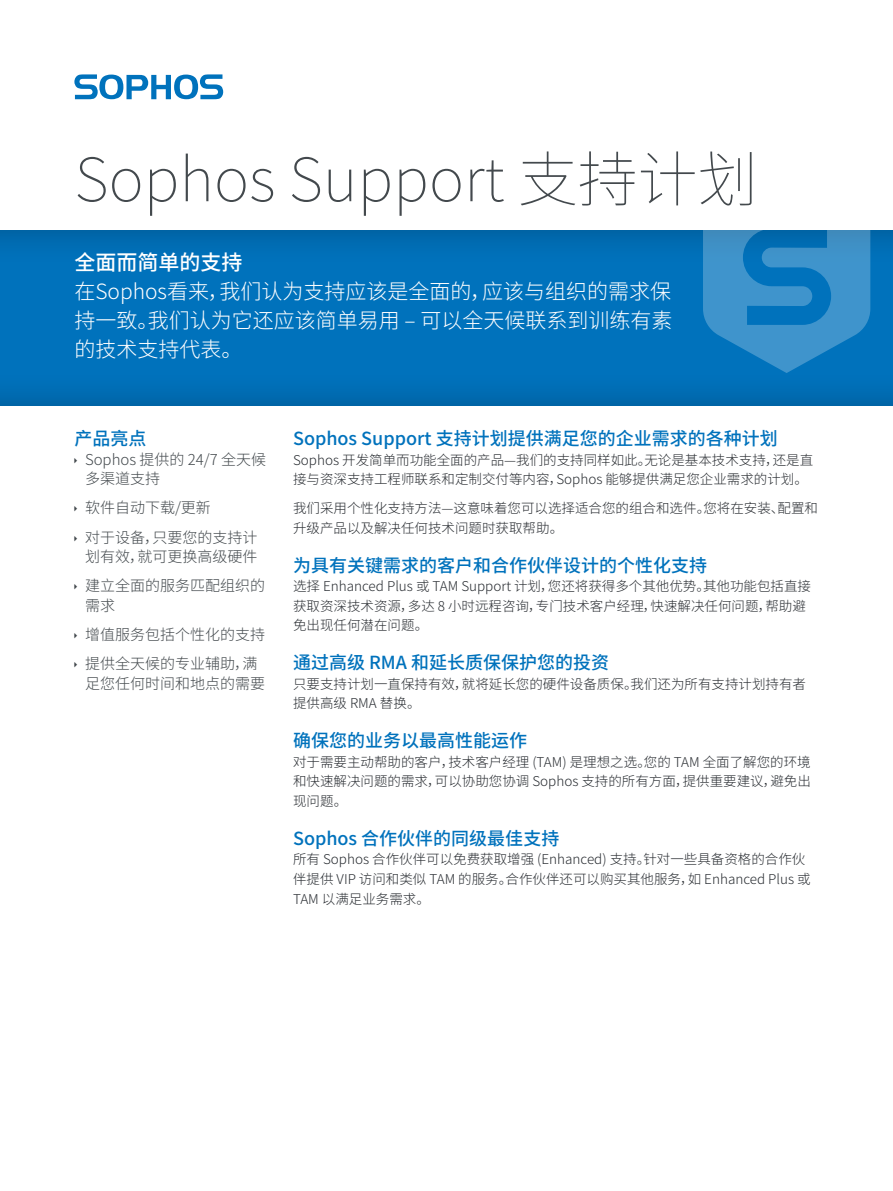
<style>
.page{position:relative;width:893px;height:1191px;background:#fff}
.page>*{position:absolute;margin:0;border:0;box-sizing:border-box;transform-origin:0 0}
.t1{font:100 60px "Noto Sans CJ Ksc";color:#43494d}
.Intro_copy{font:300 21px/29.2px "Noto Sans CJ Ksc";color:#fff;text-align:justify}
.Intro_subheading{font:500 21px "Noto Sans CJ Ksc";color:#fff}
.Subheading_1{font:500 18px "Noto Sans CJ Ksc";color:#0072bc}
.t2{font:300 15px/19.5px "Noto Sans CJ Ksc";color:#43494d}
.Body_Copy{font:300 13.5px/19.5px "Noto Sans CJ Ksc";color:#282c31}
</style>
<div class="page">
<div style="left:0;top:229px;width:893px;height:178px;background:#231f20;opacity:.3"></div>
<svg style="left:703px;top:229px;width:167px;height:144px;background:#2987c4"></svg>
<svg style="left:74px;top:74px;width:149px;height:25px"></svg>
<p class="t1" style="left:74px;top:145px;width:685px">Sophos Support 支持计划</p>
<p class="Intro_subheading" style="left:74px;top:250px;width:169px">全面而简单的支持</p>
<p class="Intro_copy" style="left:74px;top:277px;width:599px">在Sophos看来，我们认为支持应该是全面的，应该与组织的需求保持一致。我们认为它还应该简单易用 – 可以全天候联系到训练有素的技术支持代表。</p>
<p class="Subheading_1" style="left:74px;top:428px;width:73px">产品亮点</p>
<p class="t2" style="left:85px;top:449px;width:183px">Sophos 提供的 24/7 全天候多渠道支持</p>
<p class="t2" style="left:85px;top:498px;width:127px">软件自动下载/更新</p>
<p class="t2" style="left:85px;top:527px;width:174px">对于设备，只要您的支持计划有效，就可更换高级硬件</p>
<p class="t2" style="left:85px;top:576px;width:181px">建立全面的服务匹配组织的需求</p>
<p class="t2" style="left:85px;top:625px;width:181px">增值服务包括个性化的支持</p>
<p class="t2" style="left:85px;top:654px;width:181px">提供全天候的专业辅助，满足您任何时间和地点的需要</p>
<p class="Subheading_1" style="left:293px;top:428px;width:486px">Sophos Support 支持计划提供满足您的企业需求的各种计划</p>
<p class="Body_Copy" style="left:293px;top:450px;width:522px">Sophos 开发简单而功能全面的产品—我们的支持同样如此。无论是基本技术支持，还是直接与资深支持工程师联系和定制交付等内容，Sophos 能够提供满足您企业需求的计划。</p>
<p class="Body_Copy" style="left:293px;top:499px;width:526px">我们采用个性化支持方法—这意味着您可以选择适合您的组合和选件。您将在安装、配置和升级产品以及解决任何技术问题时获取帮助。</p>
<p class="Subheading_1" style="left:293px;top:555px;width:416px">为具有关键需求的客户和合作伙伴设计的个性化支持</p>
<p class="Body_Copy" style="left:293px;top:577px;width:519px">选择 Enhanced Plus 或 TAM Support 计划，您还将获得多个其他优势。其他功能包括直接获取资深技术资源，多达 8 小时远程咨询，专门技术客户经理，快速解决任何问题，帮助避免出现任何潜在问题。</p>
<p class="Subheading_1" style="left:293px;top:652px;width:318px">通过高级 RMA 和延长质保保护您的投资</p>
<p class="Body_Copy" style="left:293px;top:674px;width:515px">只要支持计划一直保持有效，就将延长您的硬件设备质保。我们还为所有支持计划持有者提供高级 RMA 替换。</p>
<p class="Subheading_1" style="left:293px;top:730px;width:236px">确保您的业务以最高性能运作</p>
<p class="Body_Copy" style="left:293px;top:752px;width:519px;text-align:justify">对于需要主动帮助的客户，技术客户经理 (TAM) 是理想之选。您的 TAM 全面了解您的环境和快速解决问题的需求，可以协助您协调 Sophos 支持的所有方面，提供重要建议，避免出现问题。</p>
<p class="Subheading_1" style="left:293px;top:828px;width:268px">Sophos 合作伙伴的同级最佳支持</p>
<p class="Body_Copy" style="left:293px;top:850px;width:519px">所有 Sophos 合作伙伴可以免费获取增强 (Enhanced) 支持。针对一些具备资格的合作伙伴提供 VIP 访问和类似 TAM 的服务。合作伙伴还可以购买其他服务，如 Enhanced Plus 或<br>TAM 以满足业务需求。</p>
</div>
